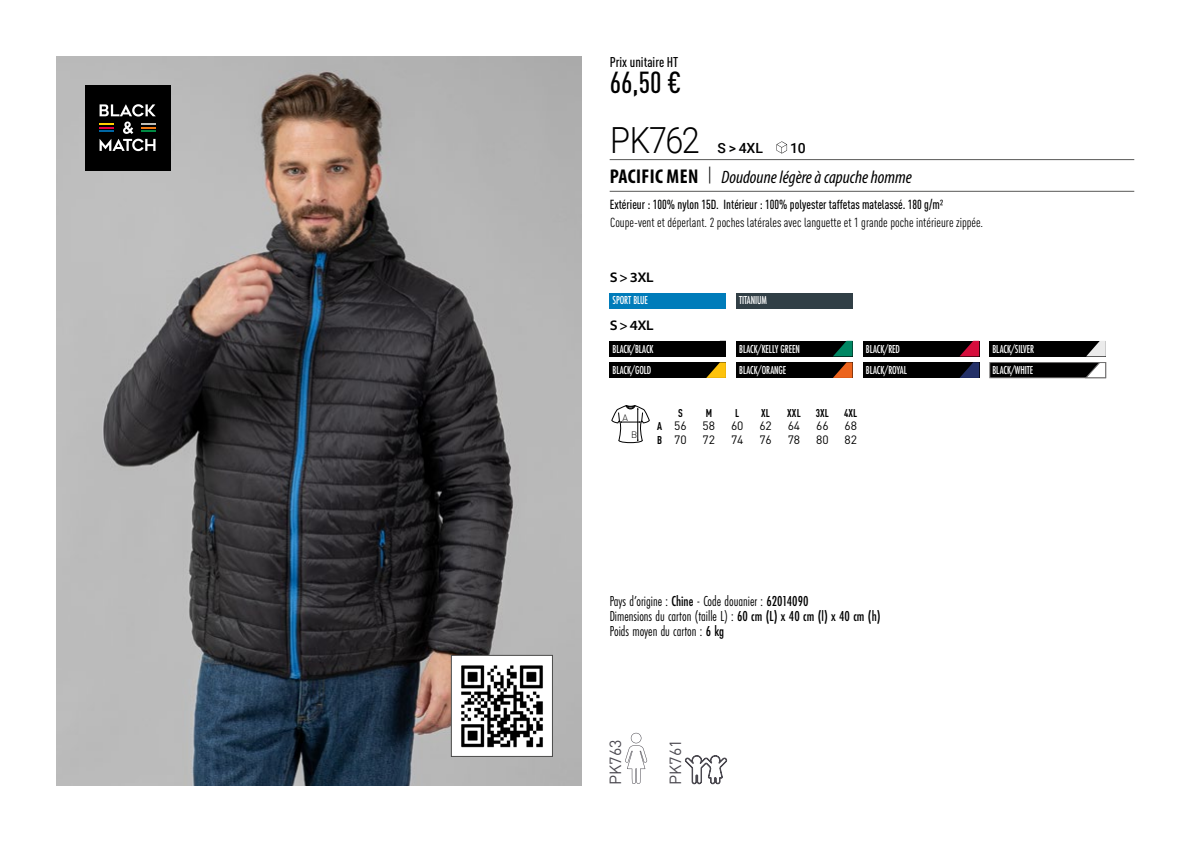
<style>
.page{position:relative;width:1191px;height:842px;background:#fff}
.page>*{position:absolute;margin:0;border:0;box-sizing:border-box;transform-origin:0 0}
.t1{font:300 36px "Roboto";letter-spacing:-.04em;color:#000;scale:.9 1}
.t2{font:500 condensed 30px "DIN Pro";color:#000}
.t3{font:italic 18px "Myriad Variable Concept";color:#000}
.t4{font:16px "DIN Pro";color:#4b4950}
.t5{font:15px "Futura PT Cond";color:#000;scale:.95 1}
.t6{font:500 condensed 14px "DIN Pro";color:#000}
.t7{font:14px "Myriad Variable Concept";letter-spacing:-.04em;color:#000}
.t8{font:500 14px "Roboto";color:#000}
.t9{font:condensed 13px "DIN Pro";color:#000}
.grammage_2020{font:500 condensed 13px "DIN Pro";color:#000;scale:.95 1}
.Coloris_nuancier_blanc{font:500 12px "Futura PT Cond";letter-spacing:-.01em;color:#fff;scale:.9 1}
._88_tailles_tab_maigre_2016{font:12px "DIN Pro";color:#000}
.Coloris_nuancier{font:500 12px "Futura PT Cond";letter-spacing:-.01em;color:#fff;scale:.9 1}
._88_tailles_tab_maigre_2016-2{font:700 condensed 11.2px "DIN Pro";letter-spacing:.02em;color:#000;scale:.95 1}
.t10{font:300 9.2px "DIN";color:#000}
.s1{font-family:"Myriad Pro";font-weight:700;font-style:normal;font-stretch:condensed;font-size:20px}
.s2{font-family:"Roboto Condensed";font-weight:300;font-style:normal;font-size:20px}
.s3{font-weight:700;font-stretch:condensed;font-size:11.2px}
.s4{font-weight:500}
</style>
<div class="page">
<img style="left:57px;top:57px;width:524px;height:728px">
<div style="left:85px;top:85px;width:85px;height:85px;background:#000"></div>
<svg style="left:100px;top:104px;width:56px;height:47px"></svg>
<div style="left:609px;top:293px;width:117px;height:15px;background:#007cba"></div>
<div style="left:736px;top:293px;width:116px;height:15px;background:#313f46"></div>
<div style="left:609px;top:341px;width:117px;height:15px;background:#000"></div>
<div style="left:609px;top:362px;width:117px;height:16px;background:#000"></div>
<svg style="left:706px;top:362px;width:20px;height:16px"></svg>
<div style="left:736px;top:341px;width:116px;height:15px;background:#000"></div>
<svg style="left:833px;top:341px;width:19px;height:15px"></svg>
<div style="left:736px;top:362px;width:116px;height:16px;background:#000"></div>
<svg style="left:833px;top:362px;width:19px;height:16px"></svg>
<div style="left:863px;top:341px;width:116px;height:15px;background:#000"></div>
<svg style="left:960px;top:341px;width:19px;height:15px"></svg>
<div style="left:863px;top:362px;width:116px;height:16px;background:#000"></div>
<svg style="left:959px;top:362px;width:20px;height:16px"></svg>
<div style="left:989px;top:341px;width:116px;height:15px;background:#000"></div>
<svg style="left:1086px;top:341px;width:19px;height:15px"></svg>
<div style="left:989px;top:362px;width:116px;height:16px;background:#000"></div>
<div style="left:989px;top:362px;width:116px;height:16px;border:1px solid #706f6f"></div>
<svg style="left:1085px;top:362px;width:21px;height:16px"></svg>
<svg style="left:625px;top:733px;width:22px;height:51px"></svg>
<svg style="left:685px;top:755px;width:42px;height:29px"></svg>
<svg style="left:611px;top:405px;width:38px;height:38px"></svg>
<hr style="left:609px;top:159px;width:525px;height:1px;background:#575756">
<hr style="left:609px;top:191px;width:525px;height:1px;background:#575756">
<svg style="left:776px;top:141px;width:11px;height:13px"></svg>
<img style="left:453px;top:657px;width:98px;height:98px">
<div style="left:451px;top:655px;width:102px;height:102px;border:1px solid #4a4a49"></div>
<p class="t6" style="left:609px;top:51px;width:70px">Prix unitaire HT</p>
<p class="t2" style="left:609px;top:60px;width:73px">66,50 €</p>
<p class="t1" style="left:610px;top:115px;width:101px">PK762</p>
<p class="t8" style="left:717px;top:138px;width:47px">S &gt; 4XL</p>
<p class="t8" style="left:790px;top:138px;width:17px">10</p>
<p class="t3" style="left:610px;top:166px;width:304px"><span class="s1">PACIFIC MEN</span> <span class="s2">|</span> Doudoune légère à capuche homme</p>
<p class="grammage_2020" style="left:609px;top:194px;width:353px">Extérieur : 100% nylon 15D. Intérieur : 100% polyester taffetas matelassé. 180 g/m2</p>
<p class="t9" style="left:610px;top:213px;width:374px">Coupe-vent et déperlant. 2 poches latérales avec languette et 1 grande poche intérieure zippée.</p>
<p class="t7" style="left:609px;top:269px;width:46px">S &gt; 3XL</p>
<p class="Coloris_nuancier_blanc" style="left:612px;top:293px;width:41px">SPORT BLUE</p>
<p class="Coloris_nuancier_blanc" style="left:739px;top:293px;width:32px">TITANIUM</p>
<p class="t7" style="left:609px;top:317px;width:46px">S &gt; 4XL</p>
<p class="Coloris_nuancier_blanc" style="left:612px;top:341px;width:47px">BLACK/BLACK</p>
<p class="Coloris_nuancier_blanc" style="left:612px;top:363px;width:45px">BLACK/GOLD</p>
<p class="Coloris_nuancier_blanc" style="left:739px;top:341px;width:69px">BLACK/KELLY GREEN</p>
<p class="Coloris_nuancier_blanc" style="left:739px;top:363px;width:54px">BLACK/ORANGE</p>
<p class="Coloris_nuancier_blanc" style="left:866px;top:341px;width:40px">BLACK/RED</p>
<p class="Coloris_nuancier_blanc" style="left:866px;top:363px;width:47px">BLACK/ROYAL</p>
<p class="t10" style="left:622px;top:412px;width:7px">A</p>
<p class="t10" style="left:631px;top:429px;width:8px">B</p>
<p class="_88_tailles_tab_maigre_2016-2" style="left:678px;top:404px;width:6px">S</p>
<p class="_88_tailles_tab_maigre_2016-2" style="left:705px;top:404px;width:8px">M</p>
<p class="_88_tailles_tab_maigre_2016-2" style="left:735px;top:404px;width:6px">L</p>
<p class="_88_tailles_tab_maigre_2016-2" style="left:761px;top:404px;width:11px">XL</p>
<p class="_88_tailles_tab_maigre_2016-2" style="left:787px;top:404px;width:16px">XXL</p>
<p class="_88_tailles_tab_maigre_2016-2" style="left:815px;top:404px;width:15px">3XL</p>
<p class="_88_tailles_tab_maigre_2016-2" style="left:844px;top:404px;width:15px">4XL</p>
<p class="_88_tailles_tab_maigre_2016" style="left:657px;top:416px;width:31px"><span class="s3">A</span> 56</p>
<p class="_88_tailles_tab_maigre_2016" style="left:702px;top:416px;width:14px">58</p>
<p class="_88_tailles_tab_maigre_2016" style="left:731px;top:416px;width:14px">60</p>
<p class="_88_tailles_tab_maigre_2016" style="left:759px;top:416px;width:14px">62</p>
<p class="_88_tailles_tab_maigre_2016" style="left:787px;top:416px;width:14px">64</p>
<p class="_88_tailles_tab_maigre_2016" style="left:816px;top:416px;width:14px">66</p>
<p class="_88_tailles_tab_maigre_2016" style="left:844px;top:416px;width:14px">68</p>
<p class="_88_tailles_tab_maigre_2016" style="left:657px;top:430px;width:31px"><span class="s3">B</span> 70</p>
<p class="_88_tailles_tab_maigre_2016" style="left:702px;top:430px;width:14px">72</p>
<p class="_88_tailles_tab_maigre_2016" style="left:731px;top:430px;width:14px">74</p>
<p class="_88_tailles_tab_maigre_2016" style="left:759px;top:430px;width:14px">76</p>
<p class="_88_tailles_tab_maigre_2016" style="left:787px;top:430px;width:14px">78</p>
<p class="_88_tailles_tab_maigre_2016" style="left:816px;top:430px;width:14px">80</p>
<p class="_88_tailles_tab_maigre_2016" style="left:844px;top:430px;width:14px">82</p>
<p class="Coloris_nuancier_blanc" style="left:992px;top:341px;width:48px">BLACK/SILVER</p>
<p class="Coloris_nuancier" style="left:992px;top:363px;width:47px">BLACK/WHITE</p>
<p class="t5" style="left:609px;top:592px;width:211px">Pays d’origine : <span class="s4">Chine</span> - Code douanier : <span class="s4">62014090</span></p>
<p class="t5" style="left:609px;top:607px;width:287px">Dimensions du carton (taille L) : <span class="s4">60 cm (L) x 40 cm (l) x 40 cm (h)</span></p>
<p class="t5" style="left:609px;top:622px;width:122px">Poids moyen du carton : <span class="s4">6 kg</span></p>
<p class="t4" style="left:602px;top:785px;width:47px;rotate:-90deg">PK763</p>
<p class="t4" style="left:663px;top:785px;width:47px;rotate:-90deg">PK761</p>
</div>
